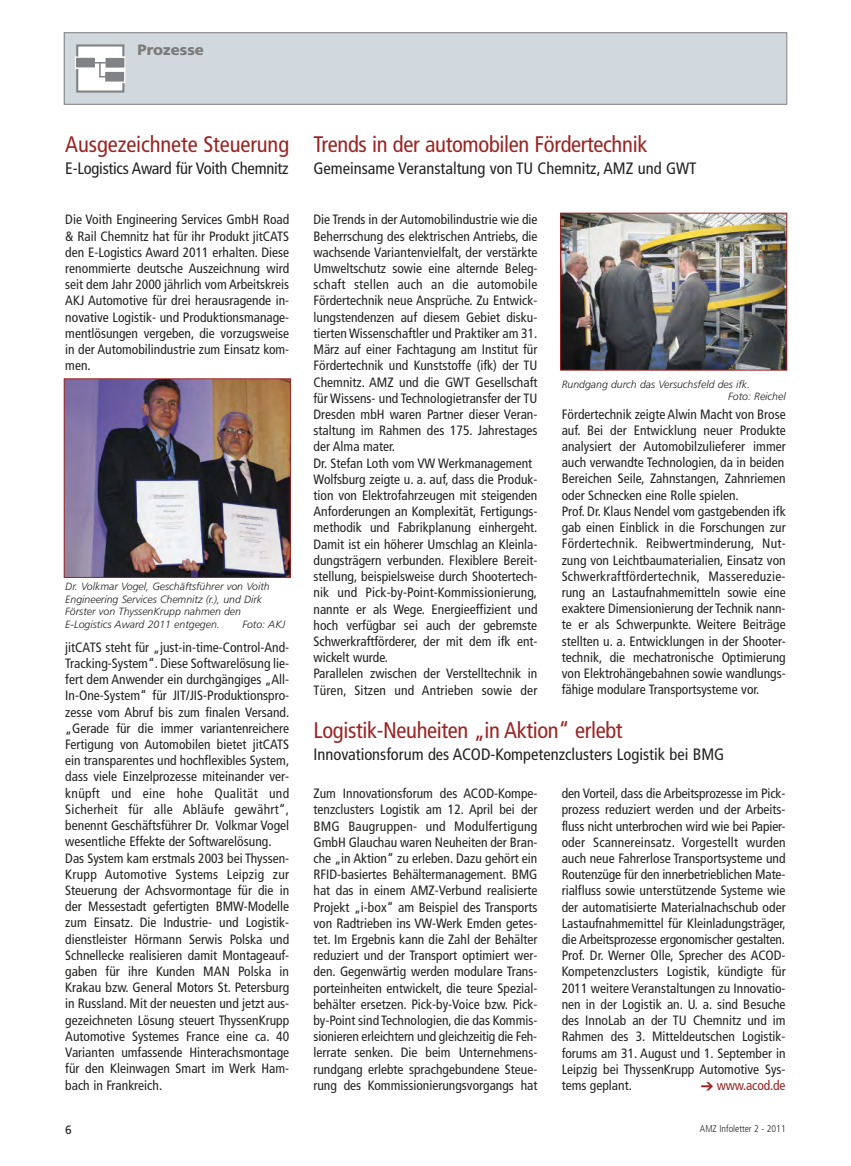
<style>
.page{position:relative;width:851px;height:1166px;background:#fff}
.page>*{position:absolute;margin:0;border:0;box-sizing:border-box;transform-origin:0 0}
.t1{font:condensed 22.5px "Frutiger";letter-spacing:-.015em;color:#9b2524}
.t2{font:condensed 16.5px "Frutiger";color:#222221}
.t3{font:900 15px "Frutiger";color:#7b7b7a}
.t4{font:condensed 13.5px/16.2px "Frutiger";color:#222221;text-align:justify}
.t5{font:condensed 13.5px "Frutiger";letter-spacing:-.01em;color:#9b2524}
.t6{font:12px "Frutiger";color:#222221}
.t7{font:italic 300 10.5px/12.6px "Frutiger";color:#222221}
.t8{font:300 condensed 9.75px "Frutiger";color:#222221}
</style>
<div class="page">
<img style="left:66px;top:380px;width:223px;height:195px">
<div style="left:64px;top:378px;width:227px;height:199px;border:1px solid #9b2524"></div>
<img style="left:562px;top:215px;width:223px;height:153px">
<div style="left:560px;top:213px;width:227px;height:157px;border:1px solid #9b2524"></div>
<div style="left:65px;top:33px;width:721px;height:71px;background:#d2d9de"></div>
<div style="left:64px;top:32px;width:723px;height:73px;border:1px solid #7b7b7a"></div>
<div style="left:77px;top:45px;width:46px;height:46px;background:#fff"></div>
<div style="left:76px;top:44px;width:48px;height:49px;border:2px solid #808285"></div>
<div style="left:75px;top:57px;width:4px;height:11px;border:1px solid #fff"></div>
<div style="left:121px;top:57px;width:4px;height:26px;border:1px solid #fff"></div>
<div style="left:77px;top:58px;width:17px;height:9px;background:#808285"></div>
<div style="left:76px;top:58px;width:19px;height:9px;border:1px solid #808285"></div>
<div style="left:106px;top:59px;width:18px;height:8px;background:#808285"></div>
<div style="left:105px;top:58px;width:19px;height:10px;border:1px solid #808285"></div>
<div style="left:106px;top:73px;width:17px;height:8px;background:#808285"></div>
<div style="left:105px;top:72px;width:19px;height:9px;border:1px solid #808285"></div>
<svg style="left:95px;top:61px;width:13px;height:17px"></svg>
<p class="t3" style="left:138px;top:44px;width:68px">Prozesse</p>
<h1 class="t1" style="left:65px;top:135px;width:225px">Ausgezeichnete Steuerung</h1>
<p class="t2" style="left:65px;top:162px;width:225px">E-Logistics Award für Voith Chemnitz</p>
<p class="t4" style="left:65px;top:213px;width:225px">Die Voith Engineering Services GmbH Road &amp; Rail Chemnitz hat für ihr Produkt jitCATS den E-Logistics Award 2011 erhalten. Diese renommierte deutsche Auszeichnung wird seit dem Jahr 2000 jährlich vom Arbeitskreis AKJ Automotive für drei herausragende in&shy;novative Logistik- und Produktionsmanage&shy;mentlösungen vergeben, die vorzugsweise in der Automobilindustrie zum Einsatz kom&shy;men.</p>
<p class="t7" style="left:65px;top:581px;width:206px">Dr. Volkmar Vogel, Geschäftsführer von Voith Engineering Services Chemnitz (r.), und Dirk Förster von ThyssenKrupp nahmen den E-Logistics Award 2011 entgegen.</p>
<p class="t7" style="left:242px;top:618px;width:44px">Foto: AKJ</p>
<p class="t4" style="left:65px;top:640px;width:225px;text-align:left">jitCATS steht für „just-in-time-Control-And-Tracking-System“. Diese Softwarelösung lie&shy;fert dem Anwender ein durchgängiges „All-In-One-System“ für JIT/JIS-Produktionspro&shy;zesse vom Abruf bis zum finalen Versand. „Gerade für die immer variantenreichere Fertigung von Automobilen bietet jitCATS ein transparentes und hochflexibles System, dass viele Einzelprozesse miteinander ver&shy;knüpft und eine hohe Qualität und Sicherheit für alle Abläufe gewährt“, benennt Geschäftsführer Dr. Volkmar Vogel wesentliche Effekte der Softwarelösung.<br>Das System kam erstmals 2003 bei Thyssen-Krupp Automotive Systems Leipzig zur Steuerung der Achsvormontage für die in der Messestadt gefertigten BMW-Modelle zum Einsatz. Die Industrie- und Logistik&shy;dienstleister Hörmann Serwis Polska und Schnellecke realisieren damit Montageauf&shy;gaben für ihre Kunden MAN Polska in Krakau bzw. General Motors St. Petersburg in Russland. Mit der neuesten und jetzt aus&shy;gezeichneten Lösung steuert ThyssenKrupp Automotive Systemes France eine ca. 40<br>Varianten umfassende Hinterachsmontage für den Kleinwagen Smart im Werk Ham&shy;bach in Frankreich.</p>
<h1 class="t1" style="left:313px;top:135px;width:335px">Trends in der automobilen Fördertechnik</h1>
<p class="t2" style="left:313px;top:162px;width:384px">Gemeinsame Veranstaltung von TU Chemnitz, AMZ und GWT</p>
<p class="t4" style="left:313px;top:213px;width:225px;text-align:left">Die Trends in der Automobilindustrie wie die Beherrschung des elektrischen Antriebs, die wachsende Variantenvielfalt, der verstärkte Umweltschutz sowie eine alternde Beleg&shy;schaft stellen auch an die automobile Fördertechnik neue Ansprüche. Zu Entwick&shy;lungstendenzen auf diesem Gebiet disku&shy;tierten Wissenschaftler und Praktiker am 31.<br>März auf einer Fachtagung am Institut für Fördertechnik und Kunststoffe (ifk) der TU Chemnitz. AMZ und die GWT Gesellschaft für Wissens- und Technologietransfer der TU Dresden mbH waren Partner dieser Veran&shy;staltung im Rahmen des 175. Jahrestages der Alma mater.<br>Dr. Stefan Loth vom VW Werkmanagement Wolfsburg zeigte u. a. auf, dass die Produk&shy;tion von Elektrofahrzeugen mit steigenden Anforderungen an Komplexität, Fertigungs&shy;methodik und Fabrikplanung einhergeht.<br>Damit ist ein höherer Umschlag an Kleinla&shy;dungsträgern verbunden. Flexiblere Bereit&shy;stellung, beispielsweise durch Shootertech&shy;nik und Pick-by-Point-Kommissionierung, nannte er als Wege. Energieeffizient und hoch verfügbar sei auch der gebremste Schwerkraftförderer, der mit dem ifk ent&shy;wickelt wurde.<br>Parallelen zwischen der Verstelltechnik in Türen, Sitzen und Antrieben sowie der</p>
<p class="t7" style="left:728px;top:378px;width:59px;text-indent:-166px">Rundgang durch das Versuchsfeld des ifk.<br>Foto: Reichel</p>
<p class="t4" style="left:561px;top:407px;width:225px;text-align:left">Fördertechnik zeigte Alwin Macht von Brose auf. Bei der Entwicklung neuer Produkte analysiert der Automobilzulieferer immer auch verwandte Technologien, da in beiden Bereichen Seile, Zahnstangen, Zahnriemen oder Schnecken eine Rolle spielen.<br>Prof. Dr. Klaus Nendel vom gastgebenden ifk gab einen Einblick in die Forschungen zur Fördertechnik. Reibwertminderung, Nut&shy;zung von Leichtbaumaterialien, Einsatz von Schwerkraftfördertechnik, Massereduzie&shy;rung an Lastaufnahmemitteln sowie eine exaktere Dimensionierung der Technik nann&shy;te er als Schwerpunkte. Weitere Beiträge stellten u. a. Entwicklungen in der Shooter&shy;technik, die mechatronische Optimierung von Elektrohängebahnen sowie wandlungs&shy;fähige modulare Transportsysteme vor.</p>
<h1 class="t1" style="left:313px;top:720px;width:310px">Logistik-Neuheiten „in Aktion“ erlebt</h1>
<p class="t2" style="left:313px;top:747px;width:412px">Innovationsforum des ACOD-Kompetenzclusters Logistik bei BMG</p>
<p class="t4" style="left:313px;top:786px;width:225px">Zum Innovationsforum des ACOD-Kompe&shy;tenzclusters Logistik am 12. April bei der BMG Baugruppen- und Modulfertigung GmbH Glauchau waren Neuheiten der Bran&shy;che „in Aktion“ zu erleben. Dazu gehört ein RFID-basiertes Behältermanagement. BMG hat das in einem AMZ-Verbund realisierte Projekt „i-box“ am Beispiel des Transports von Radtrieben ins VW-Werk Emden getes&shy;tet. Im Ergebnis kann die Zahl der Behälter reduziert und der Transport optimiert wer&shy;den. Gegenwärtig werden modulare Trans&shy;porteinheiten entwickelt, die teure Spezial&shy;behälter ersetzen. Pick-by-Voice bzw. Pick&shy;by-Point sind Technologien, die das Kommis&shy;sionieren erleichtern und gleichzeitig die Feh&shy;lerrate senken. Die beim Unternehmens&shy;rundgang erlebte sprachgebundene Steue&shy;rung des Kommissionierungsvorgangs hat</p>
<p class="t4" style="left:561px;top:786px;width:225px">den Vorteil, dass die Arbeitsprozesse im Pick&shy;prozess reduziert werden und der Arbeits&shy;fluss nicht unterbrochen wird wie bei Papier&shy;oder Scannereinsatz. Vorgestellt wurden auch neue Fahrerlose Transportsysteme und Routenzüge für den innerbetrieblichen Mate&shy;rialfluss sowie unterstützende Systeme wie der automatisierte Materialnachschub oder Lastaufnahmemittel für Kleinladungsträger, die Arbeitsprozesse ergonomischer gestalten.<br>Prof. Dr. Werner Olle, Sprecher des ACOD-Kompetenzclusters Logistik, kündigte für 2011 weitere Veranstaltungen zu Innovatio&shy;nen in der Logistik an. U. a. sind Besuche des InnoLab an der TU Chemnitz und im Rahmen des 3. Mitteldeutschen Logistik&shy;forums am 31. August und 1. September in Leipzig bei ThyssenKrupp Automotive Sys&shy;tems geplant.</p>
<p class="t5" style="left:716px;top:1079px;width:70px">www.acod.de</p>
<p class="t6" style="left:65px;top:1124px;width:8px">6</p>
<p class="t8" style="left:699px;top:1124px;width:87px">AMZ Infoletter 2 - 2011</p>
</div>
